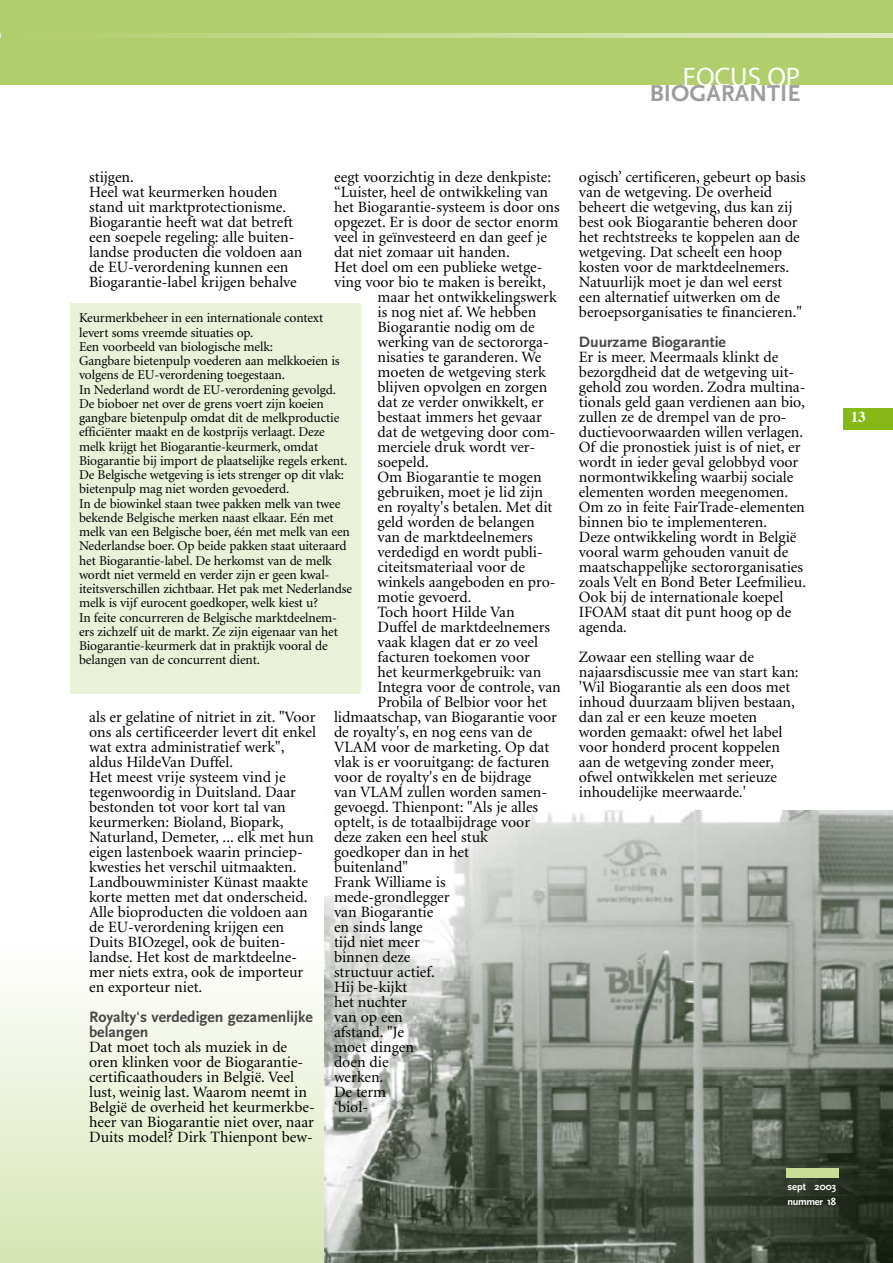
<style>
.page{position:relative;width:893px;height:1263px;background:#fff}
.page>*{position:absolute;margin:0;border:0;box-sizing:border-box;transform-origin:0 0}
.t1{font:27px "Myriad Pro";color:#fff}
.t2{font:700 24px "Scala Sans";color:#9c9d9f}
.t3{font:15.75px/15px "Minion";color:#000}
.t4{font:700 15.75px/15px "Scala Sans";color:#474747}
.t5{font:700 15px "Times";color:#fff}
.t6{font:13.5px/14.2px "Minion";letter-spacing:-.01em;color:#000}
.t7{font:700 10.5px/15px "Scala Sans";letter-spacing:-.01em;color:#fff}
</style>
<div class="page">
<div style="left:0;top:947px;width:893px;height:316px;background:linear-gradient(to bottom,#fff,#d6e5b4)"></div>
<img style="left:325px;top:810px;width:568px;height:453px">
<div style="left:0;top:0;width:893px;height:85px;background:#b0ce6b"></div>
<div style="left:844px;top:408px;width:49px;height:21px;background:#86b918"></div>
<svg style="left:110px;top:33px;width:783px;height:4px;background:#cadd9d"></svg>
<svg style="left:0;top:947px;width:1px;height:316px"></svg>
<div style="left:70px;top:303px;width:291px;height:390px;background:#eaf1d9"></div>
<div style="left:786px;top:1168px;width:52px;height:10px;background:#c9dc98"></div>
<h1 class="t1" style="left:683px;top:61px;width:119px">FOCUS OP</h1>
<h2 class="t2" style="left:650px;top:81px;width:152px">BIOGARANTIE</h2>
<p class="t3" style="left:334px;top:170px;width:219px">eegt voorzichtig in deze denkpiste:</p>
<p class="t3" style="left:334px;top:185px;width:216px">“Luister, heel de ontwikkeling van</p>
<p class="t3" style="left:334px;top:200px;width:227px">het Biogarantie-systeem is door ons</p>
<p class="t3" style="left:334px;top:215px;width:226px">opgezet. Er is door de sector enorm</p>
<p class="t3" style="left:334px;top:230px;width:215px">veel in geïnvesteerd en dan geef je</p>
<p class="t3" style="left:334px;top:245px;width:177px">dat niet zomaar uit handen.</p>
<p class="t3" style="left:334px;top:260px;width:208px">Het doel om een publieke wetge-</p>
<p class="t3" style="left:334px;top:275px;width:213px">ving voor bio te maken is bereikt,</p>
<p class="t3" style="left:377px;top:290px;width:181px">maar het ontwikke-lingswerk</p>
<p class="t3" style="left:377px;top:305px;width:160px">is nog niet af. We hebben</p>
<p class="t3" style="left:377px;top:320px;width:159px">Biogarantie nodig om de</p>
<p class="t3" style="left:377px;top:335px;width:171px">werking van de sectororga-</p>
<p class="t3" style="left:377px;top:350px;width:165px">nisaties te garanderen. We</p>
<p class="t3" style="left:377px;top:365px;width:170px">moeten de wetgeving sterk</p>
<p class="t3" style="left:377px;top:380px;width:171px">blijven opvolgen en zorgen</p>
<p class="t3" style="left:377px;top:395px;width:168px">dat ze verder onwikkelt, er</p>
<p class="t3" style="left:377px;top:410px;width:166px">bestaat immers het gevaar</p>
<p class="t3" style="left:377px;top:425px;width:179px">dat de wetgeving door com-</p>
<p class="t3" style="left:377px;top:440px;width:159px">merciele druk wordt ver-</p>
<p class="t3" style="left:377px;top:455px;width:53px">soepeld.</p>
<p class="t3" style="left:377px;top:470px;width:166px">Om Biogarantie te mogen</p>
<p class="t3" style="left:377px;top:485px;width:167px">gebruiken, moet je lid zijn</p>
<p class="t3" style="left:377px;top:500px;width:176px">en royalty's betalen. Met dit</p>
<p class="t3" style="left:377px;top:515px;width:159px">geld worden de belangen</p>
<p class="t3" style="left:377px;top:530px;width:157px">van de marktdeelnemers</p>
<p class="t3" style="left:377px;top:545px;width:165px">verdedigd en wordt publi-</p>
<p class="t3" style="left:377px;top:560px;width:149px">citeitsmateriaal voor de</p>
<p class="t3" style="left:377px;top:575px;width:180px">winkels aangeboden en pro-</p>
<p class="t3" style="left:377px;top:590px;width:96px">motie gevoerd.</p>
<p class="t3" style="left:377px;top:605px;width:139px">Toch hoort Hilde Van</p>
<p class="t3" style="left:377px;top:620px;width:174px">Duffel de marktdeelnemers</p>
<p class="t3" style="left:377px;top:635px;width:162px">vaak klagen dat er zo veel</p>
<p class="t3" style="left:377px;top:650px;width:154px">facturen toekomen voor</p>
<p class="t3" style="left:377px;top:665px;width:165px">het keurmerkgebruik: van</p>
<p class="t3" style="left:377px;top:680px;width:185px">Integra voor de controle, van</p>
<p class="t3" style="left:377px;top:695px;width:171px">Probila of Belbior voor het</p>
<p class="t3" style="left:334px;top:710px;width:224px">lidmaatschap, van Biogarantie voor</p>
<p class="t3" style="left:334px;top:725px;width:200px">de royalty's, en nog eens van de</p>
<p class="t3" style="left:334px;top:740px;width:217px">VLAM voor de marketing. Op dat</p>
<p class="t3" style="left:334px;top:755px;width:217px">vlak is er vooruitgang: de facturen</p>
<p class="t3" style="left:334px;top:770px;width:199px">voor de royalty's en de bijdrage</p>
<p class="t3" style="left:334px;top:785px;width:215px">van VLAM zullen worden samen-</p>
<p class="t3" style="left:334px;top:800px;width:206px">gevoegd. Thienpont: "Als je alles</p>
<p class="t3" style="left:334px;top:815px;width:198px">optelt, is de totaalbijdrage voor</p>
<p class="t3" style="left:334px;top:830px;width:155px">deze zaken een heel stuk</p>
<p class="t3" style="left:334px;top:845px;width:136px">goedkoper dan in het</p>
<p class="t3" style="left:334px;top:860px;width:75px">buitenland"</p>
<p class="t3" style="left:334px;top:875px;width:113px">Frank Williame is</p>
<p class="t3" style="left:334px;top:890px;width:117px">mede-grondlegger</p>
<p class="t3" style="left:334px;top:905px;width:101px">van Biogarantie</p>
<p class="t3" style="left:334px;top:920px;width:90px">en sinds lange</p>
<p class="t3" style="left:334px;top:935px;width:87px">tijd niet meer</p>
<p class="t3" style="left:334px;top:950px;width:78px">binnen deze</p>
<p class="t3" style="left:334px;top:965px;width:102px">structuur actief.</p>
<p class="t3" style="left:334px;top:980px;width:75px">Hij be-kijkt</p>
<p class="t3" style="left:334px;top:995px;width:74px">het nuchter</p>
<p class="t3" style="left:334px;top:1010px;width:70px">van op een</p>
<p class="t3" style="left:334px;top:1025px;width:72px">af-stand. "Je</p>
<p class="t3" style="left:334px;top:1040px;width:82px">moet dingen</p>
<p class="t3" style="left:334px;top:1055px;width:56px">doen die</p>
<p class="t3" style="left:334px;top:1070px;width:51px">werken.</p>
<p class="t3" style="left:334px;top:1085px;width:54px">De term</p>
<p class="t3" style="left:334px;top:1100px;width:36px">‘biol-</p>
<p class="t3" style="left:89px;top:170px;width:215px">stijgen.<br>Heel wat keurmerken houden stand uit marktprotectionisme.<br>Biogarantie heeft wat dat betreft een soepele regeling: alle buiten&shy;landse producten die voldoen aan de EU-verordening kunnen een<br>Biogarantie-label krijgen behalve</p>
<p class="t6" style="left:79px;top:311px;width:274px">Keurmerkbeheer in een internationale context le-vert soms vreemde situaties op.<br>Een voorbeeld van biologische melk:<br>Gangbare bietenpulp voederen aan melkkoeien is volgens de EU-verordening toegestaan.<br>In Nederland wordt de EU-verordening gevolgd.<br>De bioboer net over de grens voert zijn koeien gangbare bietenpulp omdat dit de melkproductie efficiënter maakt en de kostprijs verlaagt. Deze melk krijgt het Biogarantie-keurmerk, omdat Biogarantie bij import de plaatselijke regels erkent.<br>De Belgische wetgeving is iets strenger op dit vlak: bietenpulp mag niet worden gevoederd.<br>In de biowinkel staan twee pakken melk van twee bekende Belgische merken naast elkaar. Eén met melk van een Belgische boer, één met melk van een Nederlandse boer. Op beide pakken staat uiteraard het Biogarantie-label. De herkomst van de melk wordt niet vermeld en verder zijn er geen kwal&shy;iteitsverschillen zichtbaar. Het pak met Nederlandse melk is vijf eurocent goedkoper, welk kiest u?<br>In feite concurreren de Belgische marktdeelnem&shy;ers zichzelf uit de markt. Ze zijn eigenaar van het Biogarantie-keurmerk dat in praktijk vooral de belangen van de concurrent dient.</p>
<p class="t3" style="left:89px;top:710px;width:228px">als er gelatine of nitriet in zit. "Voor ons als certificeerder levert dit enkel wat extra administratief werk", aldus HildeVan Duffel.<br>Het meest vrije systeem vind je tegenwoordig in Duitsland. Daar bestonden tot voor kort tal van keurmerken: Bioland, Biopark,<br>Naturland, Demeter, ... elk met hun eigen lastenboek waarin princiep&shy;kwesties het verschil uitmaakten.<br>Landbouwminister Künast maakte korte metten met dat onderscheid.<br>Alle bioproducten die voldoen aan de EU-verordening krijgen een<br>Duits BIOzegel, ook de buiten&shy;landse. Het kost de marktdeelne&shy;mer niets extra, ook de importeur en exporteur niet.</p>
<p class="t4" style="left:89px;top:1010px;width:225px">Royalty's verdedigen gezamenlijke belangen</p>
<p class="t3" style="left:89px;top:1040px;width:227px">Dat moet toch als muziek in de oren klinken voor de Biogarantie&shy;certificaathouders in België. Veel lust, weinig last. Waarom neemt in België de overheid het keurmerkbe&shy;heer van Biogarantie niet over, naar Duits model? Dirk Thienpont bew-</p>
<p class="t3" style="left:579px;top:170px;width:228px">ogisch’ certificeren, gebeurt op basis van de wetgeving. De overheid beheert die wetgeving, dus kan zij best ook Biogarantie beheren door het rechtstreeks te koppelen aan de wetgeving. Dat scheelt een hoop kosten voor de marktdeelnemers.<br>Natuurlijk moet je dan wel eerst een alternatief uitwerken om de beroepsorganisaties te financieren."</p>
<p class="t4" style="left:579px;top:335px;width:149px">Duurzame Biogarantie</p>
<p class="t3" style="left:579px;top:350px;width:229px">Er is meer. Meermaals klinkt de bezorgdheid dat de wetgeving uit&shy;gehold zou worden. Zodra multina&shy;tionals geld gaan verdienen aan bio, zullen ze de drempel van de pro&shy;ductievoorwaarden willen verlagen.<br>Of die pronostiek juist is of niet, er wordt in ieder geval gelobbyd voor normontwikkeling waarbij sociale elementen worden meegenomen.<br>Om zo in feite FairTrade-elementen binnen bio te implementeren.<br>Deze ontwikkeling wordt in België vooral warm gehouden vanuit de maatschappelijke sectororganisaties zoals Velt en Bond Beter Leefmilieu.<br>Ook bij de internationale koepel<br>IFOAM staat dit punt hoog op de agenda.</p>
<p class="t3" style="left:579px;top:650px;width:221px">Zowaar een stelling waar de najaarsdiscussie mee van start kan: 'Wil Biogarantie als een doos met inhoud duurzaam blijven bestaan, dan zal er een keuze moeten worden gemaakt: ofwel het label voor honderd procent koppelen aan de wetgeving zonder meer, ofwel ontwikkelen met serieuze inhoudelijke meerwaarde.'</p>
<p class="t5" style="left:851px;top:403px;width:16px">13</p>
<p class="t7" style="left:787px;top:1179px;width:50px">sept 2003 nummer 18</p>
</div>
